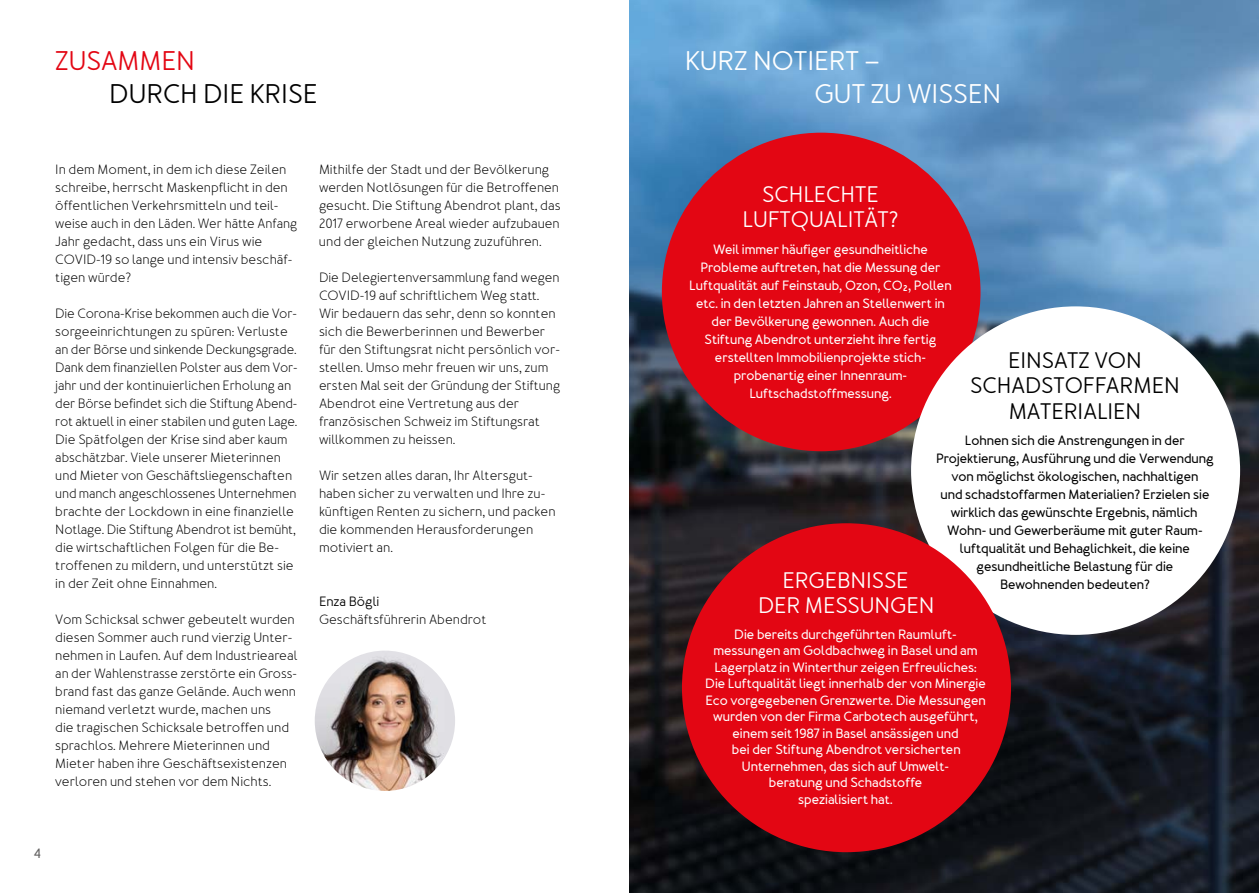
<style>
.page{position:relative;width:1259px;height:893px;background:#fff}
.page>*{position:absolute;margin:0;border:0;box-sizing:border-box;transform-origin:0 0}
.t1{font:500 27px/33px "Merlo Round";color:#fff}
.t2{font:500 27px "Merlo Round";color:#000}
.t3{font:500 27px "Merlo Round";color:#e30613}
.t4{font:500 22.5px/25.5px "Merlo Round";color:#fff;text-align:center}
.t5{font:500 22.5px/25.5px "Merlo Round";color:#000;text-align:center}
.t6{font:13.5px/18px "Merlo Round";color:#000}
.t7{font:700 13.5px/16.5px "Merlo Round";color:#fff;text-align:center}
.t8{font:700 13.5px/18px "Merlo Round";color:#000;text-align:center}
.t9{font:500 13.5px "Merlo Round";color:#000}
.t10{font:700 13.5px "Merlo Round";color:#646363}
.s1{font-size:21px}
</style>
<div class="page">
<img style="left:629px;top:0;width:630px;height:893px">
<div style="left:662px;top:133px;width:318px;height:318px;background:#e30613;border-radius:50%"></div>
<div style="left:911px;top:306px;width:329px;height:329px;background:#fff;border-radius:50%"></div>
<img style="left:315px;top:651px;width:140px;height:140px;border-radius:70px">
<div style="left:682px;top:523px;width:329px;height:329px;background:#e30613;border-radius:50%"></div>
<h1 class="t3" style="left:55px;top:45px;width:141px">ZUSAMMEN</h1>
<h1 class="t2" style="left:109px;top:78px;width:210px">DURCH DIE KRISE</h1>
<p class="t6" style="left:55px;top:161px;width:243px">In dem Moment, in dem ich diese Zeilen schreibe, herrscht Maskenpflicht in den öffentlichen Verkehrsmitteln und teil&shy;weise auch in den Läden. Wer hätte Anfang Jahr gedacht, dass uns ein Virus wie COVID-19 so lange und intensiv beschäf&shy;tigen würde?</p>
<p class="t6" style="left:55px;top:305px;width:244px">Die Corona-Krise bekommen auch die Vor&shy;sorgeeinrichtungen zu spüren: Verluste an der Börse und sinkende Deckungsgrade.<br>Dank dem finanziellen Polster aus dem Vor&shy;jahr und der kontinuierlichen Erholung an der Börse befindet sich die Stiftung Abend&shy;rot aktuell in einer stabilen und guten Lage.<br>Die Spätfolgen der Krise sind aber kaum abschätzbar. Viele unserer Mieterinnen und Mieter von Geschäftsliegenschaften und manch angeschlossenes Unternehmen brachte der Lockdown in eine finanzielle Notlage. Die Stiftung Abendrot ist bemüht, die wirtschaftlichen Folgen für die Be&shy;troffenen zu mildern, und unterstützt sie in der Zeit ohne Einnahmen.</p>
<p class="t6" style="left:55px;top:611px;width:244px">Vom Schicksal schwer gebeutelt wurden diesen Sommer auch rund vierzig Unter&shy;nehmen in Laufen. Auf dem Industrieareal an der Wahlenstrasse zerstörte ein Gross&shy;brand fast das ganze Gelände. Auch wenn niemand verletzt wurde, machen uns<br>die tragischen Schicksale betroffen und sprachlos. Mehrere Mieterinnen und Mieter haben ihre Geschäftsexistenzen verloren und stehen vor dem Nichts.</p>
<p class="t6" style="left:319px;top:161px;width:243px">Mithilfe der Stadt und der Bevölkerung werden Notlösungen für die Betroffenen gesucht. Die Stiftung Abendrot plant, das 2017 erworbene Areal wieder aufzubauen und der gleichen Nutzung zuzuführen.</p>
<p class="t6" style="left:319px;top:269px;width:242px">Die Delegiertenversammlung fand wegen COVID-19 auf schriftlichem Weg statt.<br>Wir bedauern das sehr, denn so konnten sich die Bewerberinnen und Bewerber für den Stiftungsrat nicht persönlich vor&shy;stellen. Umso mehr freuen wir uns, zum ersten Mal seit der Gründung der Stiftung Abendrot eine Vertretung aus der französischen Schweiz im Stiftungsrat willkommen zu heissen.</p>
<p class="t6" style="left:319px;top:467px;width:238px">Wir setzen alles daran, Ihr Altersgut&shy;haben sicher zu verwalten und Ihre zu&shy;künftigen Renten zu sichern, und packen die kommenden Herausforderungen motiviert an.</p>
<p class="t9" style="left:319px;top:593px;width:62px">Enza Bögli</p>
<p class="t6" style="left:319px;top:611px;width:169px">Geschäftsführerin Abendrot</p>
<p class="t10" style="left:34px;top:845px;width:8px">4</p>
<h1 class="t1" style="left:814px;top:46px;width:188px;text-indent:-130px">KURZ NOTIERT –<br>GUT ZU WISSEN</h1>
<h2 class="t4" style="left:742px;top:182px;width:157px">SCHLECHTE<br>LUFTQUALITÄT?</h2>
<p class="t7" style="left:689px;top:241px;width:264px;line-height:18px">Weil immer häufiger gesundheitliche Probleme auftreten, hat die Messung der Luftqualität auf Feinstaub, Ozon, CO<span class="s1">₂</span>, Pollen etc. in den letzten Jahren an Stellenwert in der Bevölkerung gewonnen. Auch die Stiftung Abendrot unterzieht ihre fertig erstellten Immobilienprojekte stich&shy;probenartig einer Innenraum-Luftschadstoffmessung.</p>
<h2 class="t5" style="left:970px;top:348px;width:211px">EINSATZ VON<br>SCHADSTOFFARMEN<br>MATERIALIEN</h2>
<p class="t8" style="left:936px;top:432px;width:279px">Lohnen sich die Anstrengungen in der Projektierung, Ausführung und die Verwendung von möglichst ökologischen, nachhaltigen<br>und schadstoffarmen Materialien? Erzielen sie wirklich das gewünschte Ergebnis, nämlich Wohn- und Gewerberäume mit guter Raum&shy;luftqualität und Behaglichkeit, die keine gesundheitliche Belastung für die</p>
<h2 class="t4" style="left:782px;top:568px;width:127px">ERGEBNISSE</h2>
<p class="t8" style="left:1000px;top:576px;width:151px">Bewohnenden bedeuten?</p>
<h2 class="t4" style="left:758px;top:594px;width:178px">DER MESSUNGEN</h2>
<p class="t7" style="left:705px;top:627px;width:282px">Die bereits durchgeführten Raumluft&shy;messungen am Goldbachweg in Basel und am Lagerplatz in Winterthur zeigen Erfreuliches:<br>Die Luftqualität liegt innerhalb der von Minergie Eco vorgegebenen Grenzwerte. Die Messungen wurden von der Firma Carbotech ausgeführt, einem seit 1987 in Basel ansässigen und<br>bei der Stiftung Abendrot versicherten Unternehmen, das sich auf Umwelt-<br>beratung und Schadstoffe<br>spezialisiert hat.</p>
</div>
